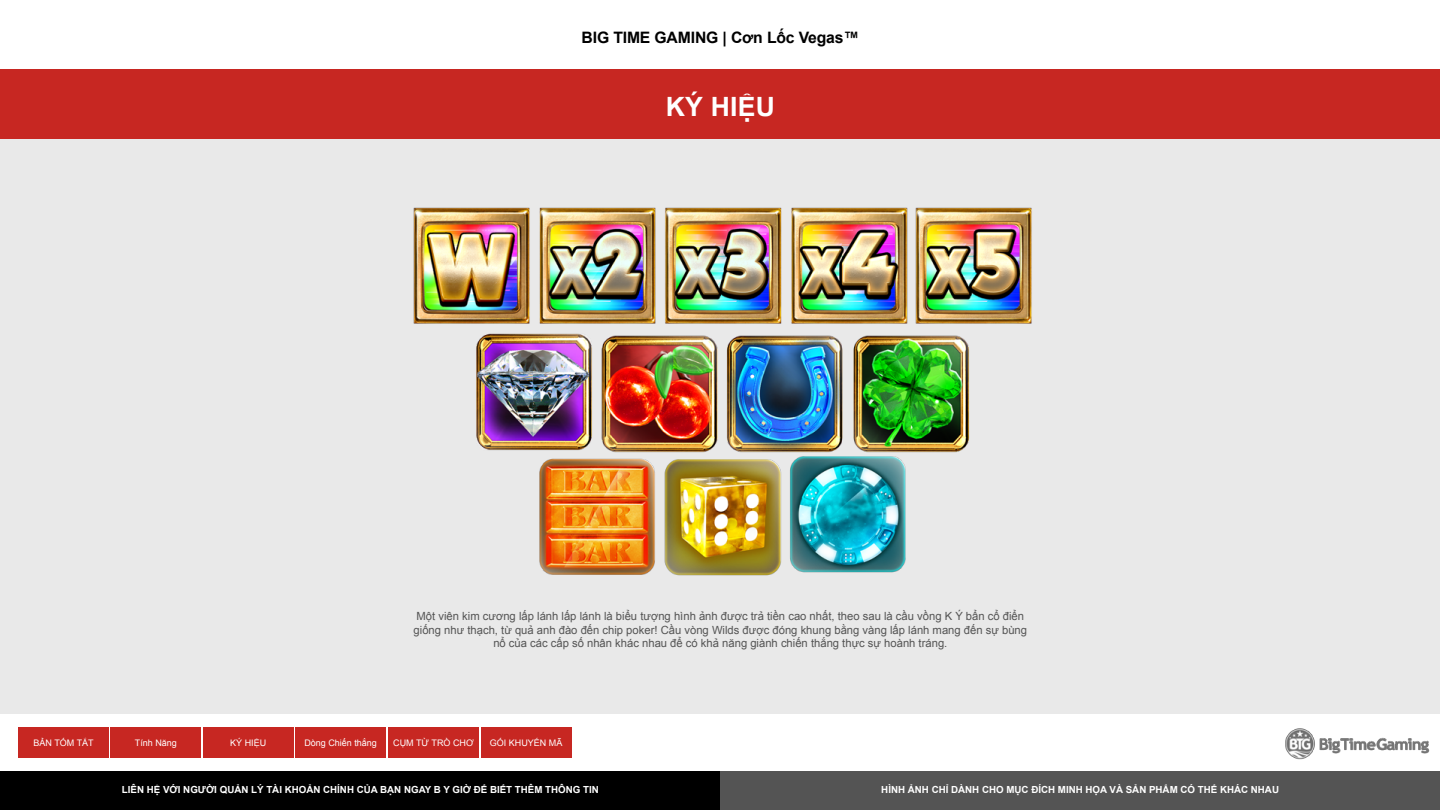
<style>
.page{position:relative;width:1440px;height:810px;background:#fff}
.page>*{position:absolute;margin:0;border:0;box-sizing:border-box;transform-origin:0 0}
.t1{font:700 26.55px "Arial";letter-spacing:.01em;color:#fff}
.t2{font:700 15.75px "Arial";letter-spacing:-.01em;color:#000}
.t3{font:11.25px/13.5px "Arial";color:#545454;text-align:center}
.t4{font:700 9.75px "Arial";color:#fff}
.t5{font:9px "Arial";color:#fff}
</style>
<div class="page">
<div style="left:0;top:69px;width:1440px;height:645px;background:#e8e8e8"></div>
<div style="left:0;top:69px;width:1440px;height:69px;background:#c72722"></div>
<img style="left:1285px;top:728px;width:145px;height:32px">
<div style="left:18px;top:728px;width:91px;height:30px;background:#c72722"></div>
<div style="left:111px;top:728px;width:90px;height:30px;background:#c72722"></div>
<div style="left:203px;top:728px;width:90px;height:30px;background:#c72722"></div>
<div style="left:296px;top:728px;width:90px;height:30px;background:#c72722"></div>
<div style="left:388px;top:728px;width:91px;height:30px;background:#c72722"></div>
<div style="left:481px;top:728px;width:90px;height:30px;background:#c72722"></div>
<img style="left:413px;top:207px;width:619px;height:369px">
<div style="left:0;top:771px;width:720px;height:39px;background:#000"></div>
<div style="left:720px;top:771px;width:720px;height:39px;background:#545454"></div>
<h2 class="t2" style="left:582px;top:27px;width:279px">BIG TIME GAMING | Cơn Lốc Vegas™</h2>
<h1 class="t1" style="left:666px;top:89px;width:111px">KÝ HIỆU</h1>
<p class="t3" style="left:414px;top:610px;width:615px">Một viên kim cương lấp lánh lấp lánh là biểu tượng hình ảnh được trả tiền cao nhất, theo sau là cầu vồng K Ý bẩn cổ điển giống như thạch, từ quả anh đào đến chip poker! Cầu vòng Wilds được đóng khung bằng vàng lấp lánh mang đến sự bùng nổ của các cấp số nhân khác nhau để có khả năng giành chiến thắng thực sự hoành tráng.</p>
<p class="t5" style="left:34px;top:737px;width:62px">BẢN TÓM TẮT</p>
<p class="t5" style="left:135px;top:737px;width:44px">Tính Năng</p>
<p class="t5" style="left:230px;top:737px;width:38px">KÝ HIỆU</p>
<p class="t5" style="left:304px;top:737px;width:74px">Dòng Chiến thắng</p>
<p class="t5" style="left:393px;top:737px;width:82px">CỤM TỪ TRÒ CHƠ</p>
<p class="t5" style="left:490px;top:737px;width:74px">GÓI KHUYẾN MÃ</p>
<p class="t4" style="left:122px;top:783px;width:479px">LIÊN HỆ VỚI NGƯỜI QUẢN LÝ TÀI KHOẢN CHÍNH CỦA BẠN NGAY B Y GIỜ ĐỂ BIẾT THÊM THÔNG TIN</p>
<p class="t4" style="left:881px;top:783px;width:399px">HÌNH ẢNH CHỈ DÀNH CHO MỤC ĐÍCH MINH HỌA VÀ SẢN PHẨM CÓ THỂ KHÁC NHAU</p>
</div>
